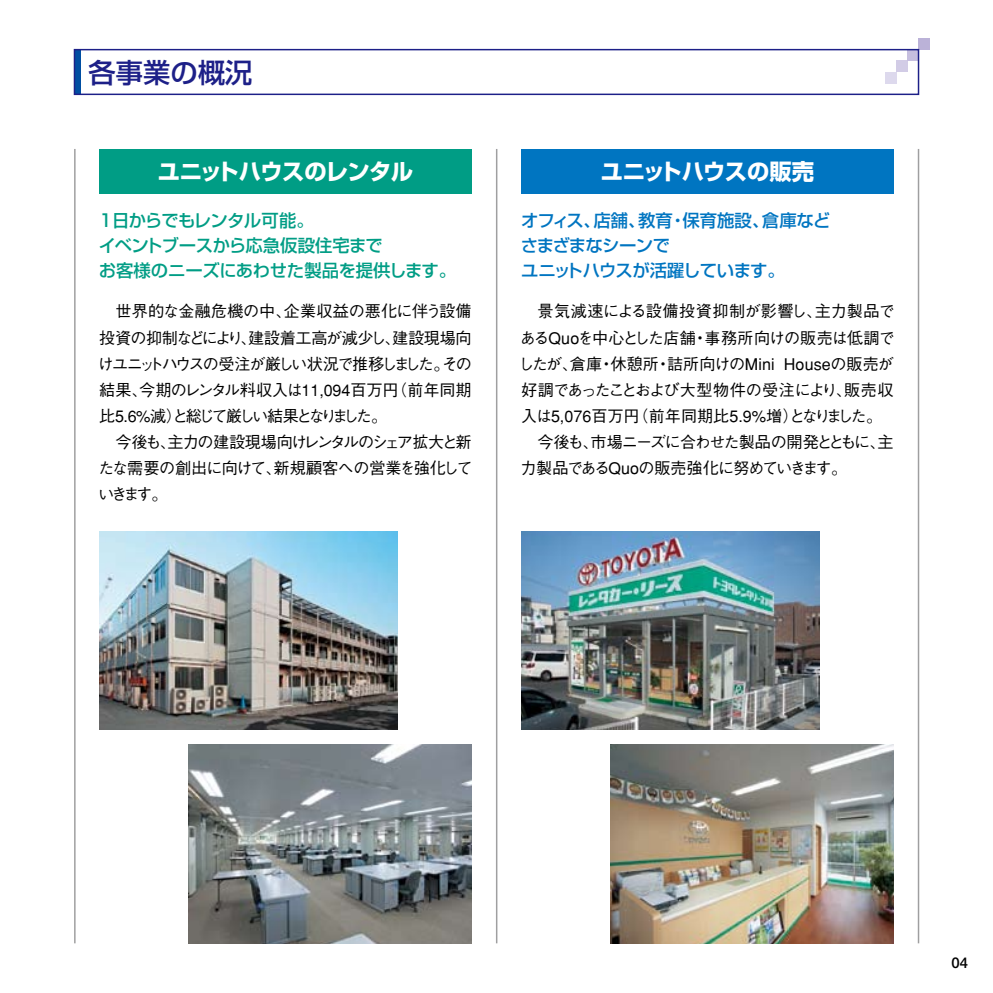
<style>
.page{position:relative;width:993px;height:993px;background:#fff}
.page>*{position:absolute;margin:0;border:0;box-sizing:border-box;transform-origin:0 0}
.t1{font:500 27.3px "Shin Go";color:#1d2088}
.t2{font:700 22.4px "Shin Go";letter-spacing:-.03em;color:#fff}
.t3{font:500 17.32px/24.8px "Shin Go";letter-spacing:-.025em;color:#009d85}
.t4{font:500 17.32px/24.8px "Shin Go";letter-spacing:-.04em;color:#0075c1}
.t5{font:500 16.1px/26.1px "Gothic BBB";letter-spacing:-.05em;color:#000;text-align:justify}
.t6{font:500 16.1px "Gothic BBB";letter-spacing:.005em;color:#000}
.t7{font:500 16.1px "Gothic BBB";color:#000}
.t8{font:500 16.1px "Gothic BBB";letter-spacing:-.075em;color:#000}
.t9{font:500 16.1px "Gothic BBB";letter-spacing:.015em;color:#000}
.t10{font:700 14.88px "Futo Go B101";color:#000}
</style>
<div class="page">
<img style="left:73px;top:38px;width:857px;height:906px">
<h1 class="t1" style="left:88px;top:55px;width:165px">各事業の概況</h1>
<h2 class="t2" style="left:158px;top:157px;width:257px">ユニットハウスのレンタル</h2>
<p class="t3" style="left:99px;top:207px;width:359px">1日からでもレンタル可能。<br>イベントブースから応急仮設住宅まで<br>お客様のニーズにあわせた製品を提供します。</p>
<p class="t5" style="left:98px;top:299px;width:376px;text-indent:18px">世界的な金融危機の中、企業収益の悪化に伴う設備投資の抑制などにより、建設着工高が減少し、建設現場向けユニットハウスの受注が厳しい状況で推移しました。その結果、今期のレンタル料収入は11,094百万円（前年同期比5.6%減）と総じて厳しい結果となりました。</p>
<p class="t5" style="left:98px;top:429px;width:376px;text-indent:17px">今後も、主力の建設現場向けレンタルのシェア拡大と新たな需要の創出に向けて、新規顧客への営業を強化していきます。</p>
<h2 class="t2" style="left:600px;top:157px;width:215px">ユニットハウスの販売</h2>
<p class="t4" style="left:520px;top:207px;width:311px">オフィス、店舗、教育・保育施設、倉庫などさまざまなシーンで<br>ユニットハウスが活躍しています。</p>
<p class="t9" style="left:537px;top:302px;width:359px">景気減速による設備投資抑制が影響し、主力製品で</p>
<p class="t5" style="left:519px;top:325px;width:376px">あるQuoを中心とした店舗・事務所向けの販売は低調で</p>
<p class="t6" style="left:518px;top:354px;width:377px">したが、倉庫・休憩所・詰所向けのMini Houseの販売が</p>
<p class="t5" style="left:521px;top:377px;width:374px">好調であったことおよび大型物件の受注により、販売収</p>
<p class="t7" style="left:521px;top:406px;width:362px">入は5,076百万円（前年同期比5.9%増）となりました。</p>
<p class="t8" style="left:537px;top:432px;width:357px">今後も、市場ニーズに合わせた製品の開発とともに、主</p>
<p class="t5" style="left:520px;top:455px;width:328px">力製品であるQuoの販売強化に努めていきます。</p>
<p class="t10" style="left:951px;top:953px;width:18px">04</p>
</div>
